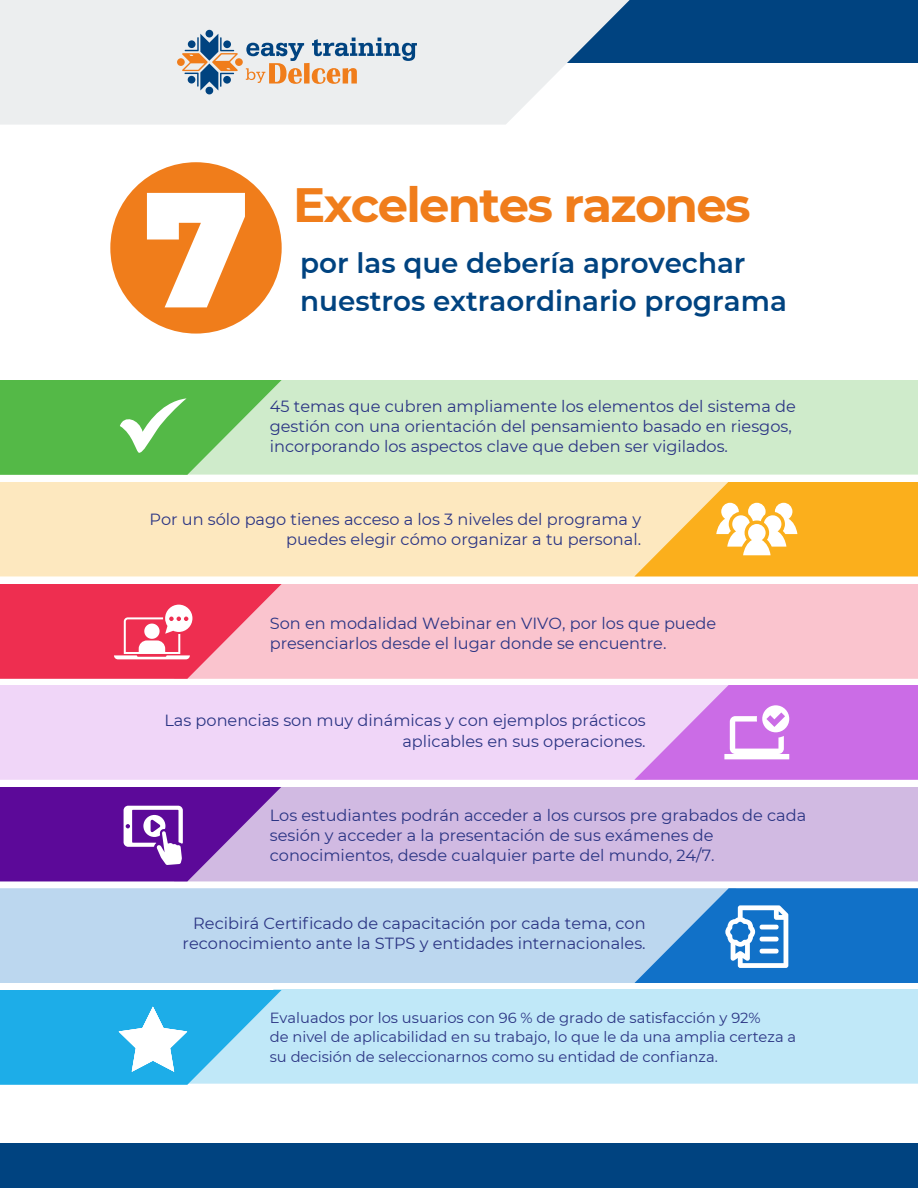
<style>
.page{position:relative;width:918px;height:1188px;background:#fff}
.page>*{position:absolute;margin:0;border:0;box-sizing:border-box;transform-origin:0 0}
.t1{font:900 163.65px "Montserrat";color:#fff}
.t2{font:700 48.15px "Montserrat";letter-spacing:-.035em;color:#f07d1b}
.t3{font:600 27.75px/38.2px "Montserrat";color:#004380}
.t4{font:16.2px/20.2px "Montserrat";color:#2b3584;text-align:right}
.t5{font:14.7px/19.2px "Montserrat";color:#2b3584}
</style>
<div class="page">
<div style="left:0;top:1143px;width:918px;height:45px;background:#004380"></div>
<div style="left:402px;top:0;width:516px;height:63px;background:#004380"></div>
<svg style="left:0;top:0;width:630px;height:125px;background:#e6eaed"></svg>
<div style="left:110px;top:162px;width:172px;height:172px;background:#f07d1b;border-radius:50%"></div>
<div style="left:206px;top:30px;width:7px;height:8px;background:#004380;border-radius:50%"></div>
<svg style="left:246px;top:38px;width:171px;height:46px;background:#c5c3c2"></svg>
<div style="left:177px;top:58px;width:8px;height:8px;background:#f07d1b;border-radius:50%"></div>
<svg style="left:182px;top:34px;width:56px;height:60px;background:#a2a8ae"></svg>
<div style="left:235px;top:58px;width:8px;height:8px;background:#f07d1b;border-radius:50%"></div>
<div style="left:282px;top:380px;width:636px;height:95px;background:#cfebcb"></div>
<svg style="left:0;top:380px;width:282px;height:95px;background:#6dc362"></svg>
<div style="left:0;top:482px;width:634px;height:95px;background:#fde8bf"></div>
<svg style="left:634px;top:482px;width:284px;height:95px;background:#fbc04c"></svg>
<div style="left:282px;top:584px;width:636px;height:95px;background:#fac4ce"></div>
<div style="left:0;top:685px;width:634px;height:95px;background:#f0d6f8"></div>
<div style="left:282px;top:787px;width:636px;height:94px;background:#d1bae2"></div>
<div style="left:0;top:888px;width:634px;height:95px;background:#bcd7ef"></div>
<div style="left:273px;top:989px;width:645px;height:95px;background:#c0e8f8"></div>
<svg style="left:0;top:584px;width:282px;height:95px;background:#f0526e"></svg>
<svg style="left:634px;top:685px;width:284px;height:95px;background:#d486ea"></svg>
<svg style="left:0;top:787px;width:282px;height:94px;background:#73a"></svg>
<svg style="left:634px;top:888px;width:284px;height:95px;background:#3d8bd2"></svg>
<svg style="left:0;top:990px;width:282px;height:95px;background:#48bcec"></svg>
<h1 class="t1" style="left:144px;top:149px;width:107px">7</h1>
<h2 class="t2" style="left:293px;top:175px;width:459px">Excelentes razones</h2>
<h3 class="t3" style="left:300px;top:244px;width:488px">por las que debería aprovechar nuestros extraordinario programa</h3>
<p class="t4" style="left:270px;top:396px;width:528px;text-align:left">45 temas que cubren ampliamente los elementos del sistema de gestión con una orientación del pensamiento basado en riesgos, incorporando los aspectos clave que deben ser vigilados.</p>
<p class="t4" style="left:149px;top:509px;width:493px">Por un sólo pago tienes acceso a los 3 niveles del programa y puedes elegir cómo organizar a tu personal.</p>
<p class="t4" style="left:270px;top:613px;width:448px;text-align:left">Son en modalidad Webinar en VIVO, por los que puede presenciarlos desde el lugar donde se encuentre.</p>
<p class="t4" style="left:164px;top:711px;width:483px">Las ponencias son muy dinámicas y con ejemplos prácticos aplicables en sus operaciones.</p>
<p class="t4" style="left:270px;top:805px;width:538px;text-align:left">Los estudiantes podrán acceder a los cursos pre grabados de cada sesión y acceder a la presentación de sus exámenes de conocimientos, desde cualquier parte del mundo, 24/7.</p>
<p class="t4" style="left:183px;top:913px;width:465px">Recibirá Certificado de capacitación por cada tema, con reconocimiento ante la STPS y entidades internacionales.</p>
<p class="t5" style="left:270px;top:1008px;width:528px">Evaluados por los usuarios con 96 % de grado de satisfacción y 92%<br>de nivel de aplicabilidad en su trabajo, lo que le da una amplia certeza a su decisión de seleccionarnos como su entidad de confianza.</p>
</div>
